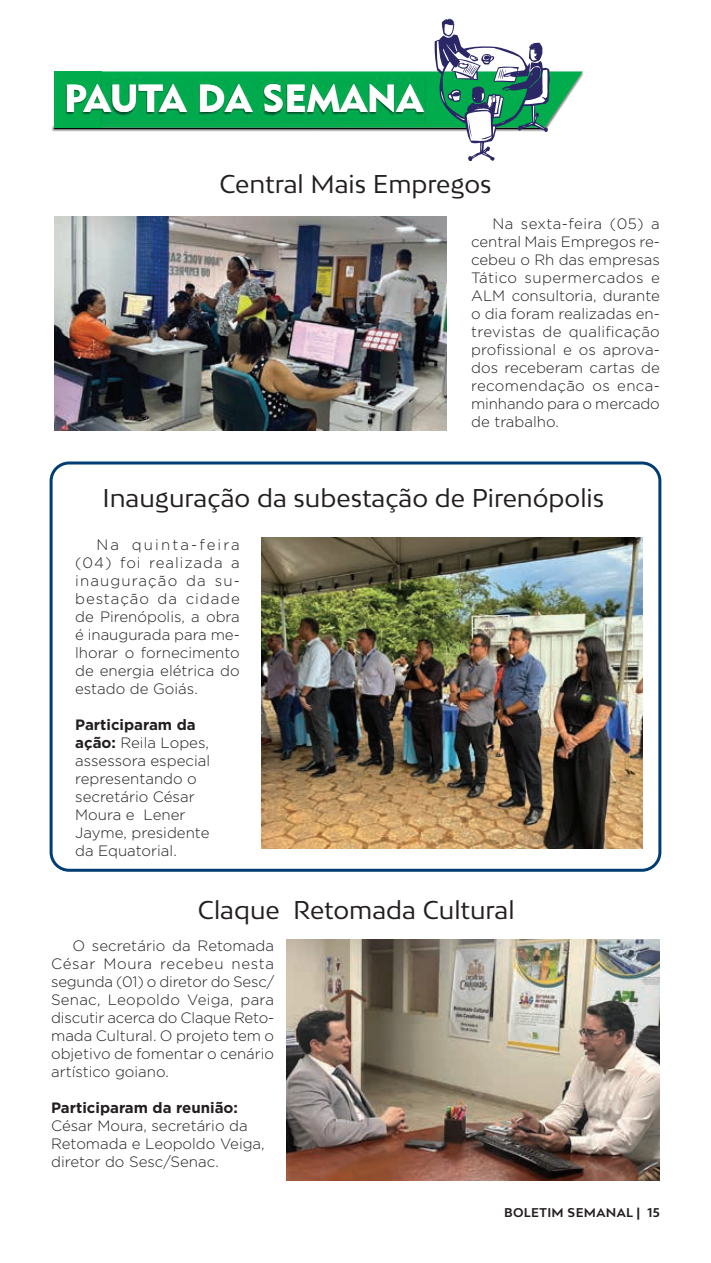
<style>
.page{position:relative;width:711px;height:1263px;background:#fff}
.page>*{position:absolute;margin:0;border:0;box-sizing:border-box;transform-origin:0 0}
.t1{font:38.85px "Geometric 415 BT Black A";color:#fff}
.t2{font:24.3px "Bw Mitga";color:#231f20}
.t3{font:300 15px/18px "Gotham";color:#231f20;text-align:justify}
.t4{font:700 15px "Gotham";color:#231f20}
.t5{font:700 12px "Bw Mitga";letter-spacing:.03em;color:#231f20}
.s1{font-weight:700}
</style>
<div class="page">
<svg style="left:50px;top:461px;width:611px;height:411px"></svg>
<svg style="left:54px;top:18px;width:528px;height:143px"></svg>
<div style="left:54px;top:72px;width:47px;height:55px;background:#00ac4c"></div>
<img style="left:65px;top:77px;width:360px;height:47px">
<img style="left:55px;top:217px;width:391px;height:213px">
<img style="left:261px;top:538px;width:381px;height:310px">
<img style="left:287px;top:939px;width:372px;height:242px">
<h1 class="t1" style="left:64px;top:74px;width:360px">PAUTA DA SEMANA</h1>
<h2 class="t2" style="left:219px;top:168px;width:273px">Central Mais Empregos</h2>
<p class="t3" style="left:471px;top:214px;width:190px;text-indent:21px">Na sexta-feira (05) a central Mais Empregos re&shy;cebeu o Rh das empresas Tático supermercados e ALM consultoria, durante o dia foram realizadas en&shy;trevistas de qualificação profissional e os aprova&shy;dos receberam cartas de recomendação os enca&shy;minhando para o mercado de trabalho.</p>
<h2 class="t2" style="left:102px;top:482px;width:503px">Inauguração da subestação de Pirenópolis</h2>
<p class="t3" style="left:75px;top:535px;width:166px;text-indent:21px">Na quinta-feira (04) foi realizada a inauguração da su&shy;bestação da cidade de Pirenópolis, a obra é inaugurada para me&shy;lhorar o fornecimento de energia elétrica do estado de Goiás.</p>
<p class="t3" style="left:75px;top:715px;width:136px;text-align:left"><span class="s1">Participaram da ação:</span> Reila Lopes, assessora especial representando o secretário César<br>Moura e Lener<br>Jayme, presidente da Equatorial.</p>
<h2 class="t2" style="left:198px;top:894px;width:318px">Claque Retomada Cultural</h2>
<p class="t3" style="left:51px;top:936px;width:224px;text-indent:21px">O secretário da Retomada César Moura recebeu nesta segunda (01) o diretor do Sesc/ Senac, Leopoldo Veiga, para discutir acerca do Claque Reto&shy;mada Cultural. O projeto tem o objetivo de fomentar o cenário artístico goiano.</p>
<p class="t4" style="left:51px;top:1098px;width:188px">Participaram da reunião:</p>
<p class="t3" style="left:51px;top:1116px;width:215px;text-align:left">César Moura, secretário da<br>Retomada e Leopoldo Veiga, diretor do Sesc/Senac.</p>
<p class="t5" style="left:503px;top:1204px;width:157px">BOLETIM SEMANAL | 15</p>
</div>
